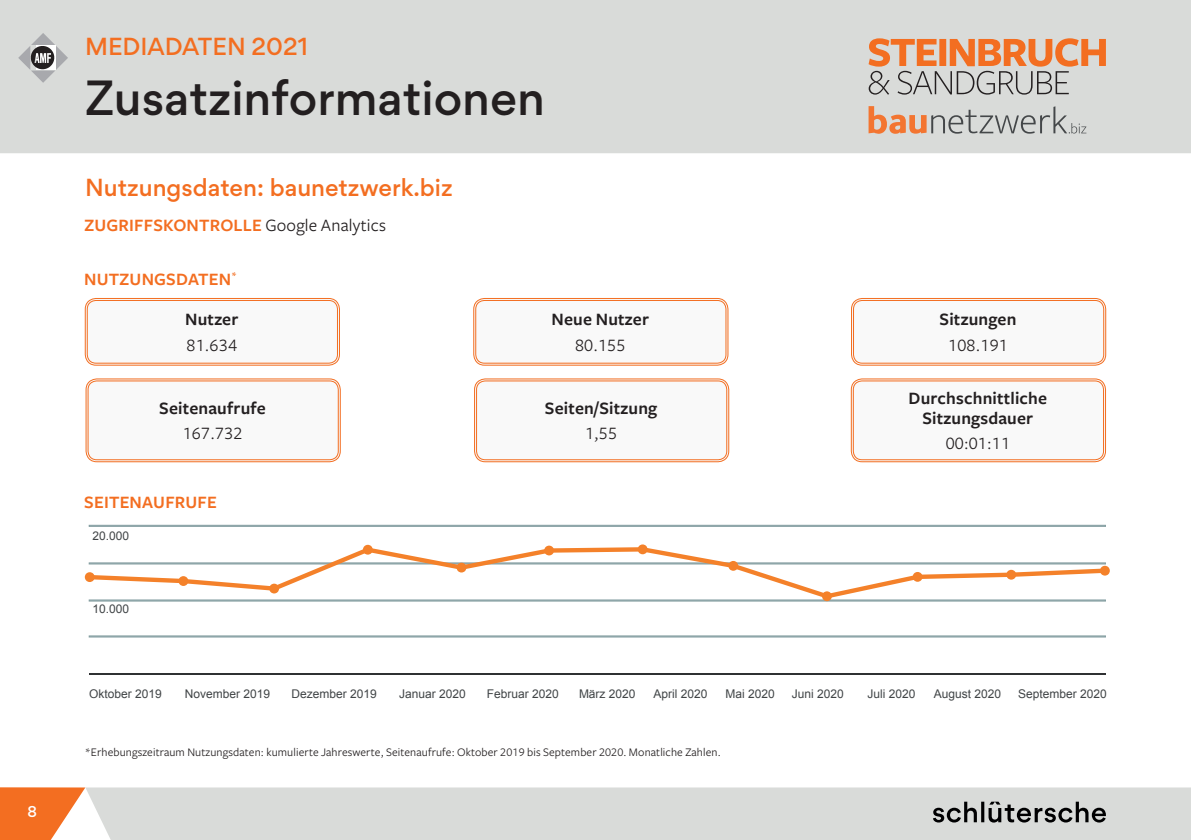
<style>
.page{position:relative;width:1191px;height:840px;background:#fff}
.page>*{position:absolute;margin:0;border:0;box-sizing:border-box;transform-origin:0 0}
.t1{font:500 44px "Gordita";color:#231f20}
.t2{font:500 22px "Gordita";color:#f36e21}
.t3{font:600 18px/19.8px "Freight Sans Pro";letter-spacing:.01em;color:#231f20;text-align:center}
.t4{font:600 18px "Freight Sans Pro";letter-spacing:.01em;color:#f36e21}
.t5{font:18px "Freight Sans Pro";letter-spacing:.01em;color:#231f20}
.t6{font:500 14px "Gordita";color:#fff}
.t7{font:12px "Arial";color:#404446}
.t8{font:12px "Freight Sans Pro";letter-spacing:.01em;color:#231f20}
.s1{font-weight:400;color:#231f20}
</style>
<div class="page">
<div style="left:0;top:0;width:1191px;height:153px;background:#d9dbd9"></div>
<div style="left:85px;top:787px;width:1106px;height:52px;background:#d9dbd9"></div>
<svg style="left:0;top:787px;width:85px;height:52px"></svg>
<svg style="left:933px;top:801px;width:173px;height:21px;background:#919291"></svg>
<svg style="left:18px;top:33px;width:50px;height:50px;background:#cacbcb"></svg>
<img style="left:31px;top:45px;width:24px;height:25px">
<svg style="left:868px;top:38px;width:238px;height:57px;background:#d3af99"></svg>
<svg style="left:868px;top:106px;width:218px;height:28px;background:#cabcb3"></svg>
<div style="left:85px;top:298px;width:254px;height:67px;background:#f9f9f9;border-radius:11px"></div>
<div style="left:85px;top:298px;width:255px;height:67px;border:1px solid #f36e21;border-radius:11px"></div>
<div style="left:87px;top:300px;width:251px;height:63px;border:1px solid #f36e21;border-radius:9px"></div>
<div style="left:474px;top:298px;width:254px;height:67px;background:#f9f9f9;border-radius:11px"></div>
<div style="left:473px;top:298px;width:255px;height:67px;border:1px solid #f36e21;border-radius:11px"></div>
<div style="left:475px;top:300px;width:251px;height:63px;border:1px solid #f36e21;border-radius:9px"></div>
<div style="left:851px;top:298px;width:254px;height:67px;background:#f9f9f9;border-radius:11px"></div>
<div style="left:851px;top:298px;width:255px;height:67px;border:1px solid #f36e21;border-radius:11px"></div>
<div style="left:853px;top:300px;width:251px;height:63px;border:1px solid #f36e21;border-radius:9px"></div>
<div style="left:86px;top:379px;width:254px;height:82px;background:#f9f9f9;border-radius:11px"></div>
<div style="left:86px;top:378px;width:255px;height:84px;border:1px solid #f36e21;border-radius:11px"></div>
<div style="left:88px;top:380px;width:251px;height:80px;border:1px solid #f36e21;border-radius:9px"></div>
<div style="left:474px;top:379px;width:254px;height:82px;background:#f9f9f9;border-radius:11px"></div>
<div style="left:474px;top:378px;width:255px;height:84px;border:1px solid #f36e21;border-radius:11px"></div>
<div style="left:476px;top:380px;width:251px;height:80px;border:1px solid #f36e21;border-radius:9px"></div>
<div style="left:851px;top:379px;width:254px;height:82px;background:#f9f9f9;border-radius:11px"></div>
<div style="left:851px;top:378px;width:255px;height:84px;border:1px solid #f36e21;border-radius:11px"></div>
<div style="left:853px;top:380px;width:251px;height:80px;border:1px solid #f36e21;border-radius:9px"></div>
<div style="left:89px;top:599px;width:1016px;height:2px;border:1px solid #859fa2"></div>
<div style="left:89px;top:635px;width:1016px;height:2px;border:1px solid #859fa2"></div>
<hr style="left:89px;top:672px;width:1016px;height:1px;background:#2f3133">
<svg style="left:87px;top:547px;width:1020px;height:53px"></svg>
<svg style="left:85px;top:572px;width:10px;height:9px"></svg>
<svg style="left:178px;top:576px;width:10px;height:9px"></svg>
<svg style="left:269px;top:583px;width:10px;height:10px"></svg>
<svg style="left:363px;top:544px;width:10px;height:10px"></svg>
<svg style="left:456px;top:562px;width:10px;height:10px"></svg>
<svg style="left:544px;top:545px;width:10px;height:10px"></svg>
<svg style="left:638px;top:544px;width:9px;height:10px"></svg>
<svg style="left:728px;top:560px;width:10px;height:10px"></svg>
<svg style="left:822px;top:591px;width:10px;height:9px"></svg>
<svg style="left:912px;top:571px;width:10px;height:10px"></svg>
<svg style="left:1006px;top:569px;width:10px;height:10px"></svg>
<svg style="left:1100px;top:565px;width:9px;height:10px"></svg>
<svg style="left:90px;top:598px;width:43px;height:4px"></svg>
<svg style="left:88px;top:526px;width:44px;height:31px"></svg>
<div style="left:89px;top:524px;width:1016px;height:2px;border:1px solid #859fa2"></div>
<p class="t6" style="left:27px;top:800px;width:11px">8</p>
<h2 class="t2" style="left:85px;top:30px;width:224px">MEDIADATEN 2021</h2>
<h1 class="t1" style="left:85px;top:65px;width:461px">Zusatzinformationen</h1>
<h2 class="t2" style="left:85px;top:171px;width:369px">Nutzungsdaten: baunetzwerk.biz</h2>
<h3 class="t4" style="left:84px;top:213px;width:303px">ZUGRIFFSKONTROLLE <span class="s1">Google Analytics</span></h3>
<h3 class="t4" style="left:84px;top:267px;width:154px">NUTZUNGSDATEN<sup>*</sup></h3>
<h3 class="t3" style="left:185px;top:309px;width:55px">Nutzer</h3>
<h3 class="t5" style="left:187px;top:333px;width:52px">81.634</h3>
<h3 class="t3" style="left:159px;top:397px;width:108px">Seitenaufrufe</h3>
<h3 class="t5" style="left:183px;top:421px;width:61px">167.732</h3>
<h3 class="t4" style="left:84px;top:490px;width:134px">SEITENAUFRUFE</h3>
<p class="t7" style="left:92px;top:527px;width:38px">20.000</p>
<p class="t7" style="left:92px;top:601px;width:38px">10.000</p>
<h3 class="t3" style="left:551px;top:309px;width:99px">Neue Nutzer</h3>
<h3 class="t5" style="left:575px;top:333px;width:52px">80.155</h3>
<h3 class="t3" style="left:545px;top:397px;width:114px">Seiten/Sitzung</h3>
<h3 class="t5" style="left:585px;top:421px;width:34px">1,55</h3>
<h3 class="t3" style="left:939px;top:309px;width:78px">Sitzungen</h3>
<h3 class="t5" style="left:948px;top:333px;width:61px">108.191</h3>
<h3 class="t3" style="left:908px;top:387px;width:140px">Durchschnittliche<br>Sitzungsdauer</h3>
<h3 class="t5" style="left:945px;top:431px;width:66px">00:01:11</h3>
<p class="t7" style="left:89px;top:685px;width:74px">Oktober 2019</p>
<p class="t7" style="left:185px;top:685px;width:87px">November 2019</p>
<p class="t7" style="left:291px;top:685px;width:87px">Dezember 2019</p>
<p class="t7" style="left:399px;top:685px;width:68px">Januar 2020</p>
<p class="t7" style="left:487px;top:685px;width:73px">Februar 2020</p>
<p class="t7" style="left:579px;top:685px;width:58px">März 2020</p>
<p class="t7" style="left:653px;top:685px;width:55px">April 2020</p>
<p class="t7" style="left:725px;top:685px;width:51px">Mai 2020</p>
<p class="t7" style="left:792px;top:685px;width:53px">Juni 2020</p>
<p class="t7" style="left:867px;top:685px;width:49px">Juli 2020</p>
<p class="t7" style="left:933px;top:685px;width:69px">August 2020</p>
<p class="t7" style="left:1018px;top:685px;width:90px">September 2020</p>
<p class="t8" style="left:85px;top:744px;width:637px">*Erhebungszeitraum Nutzungsdaten: kumulierte Jahreswerte, Seitenaufrufe: Oktober 2019 bis September 2020. Monatliche Zahlen.</p>
</div>
